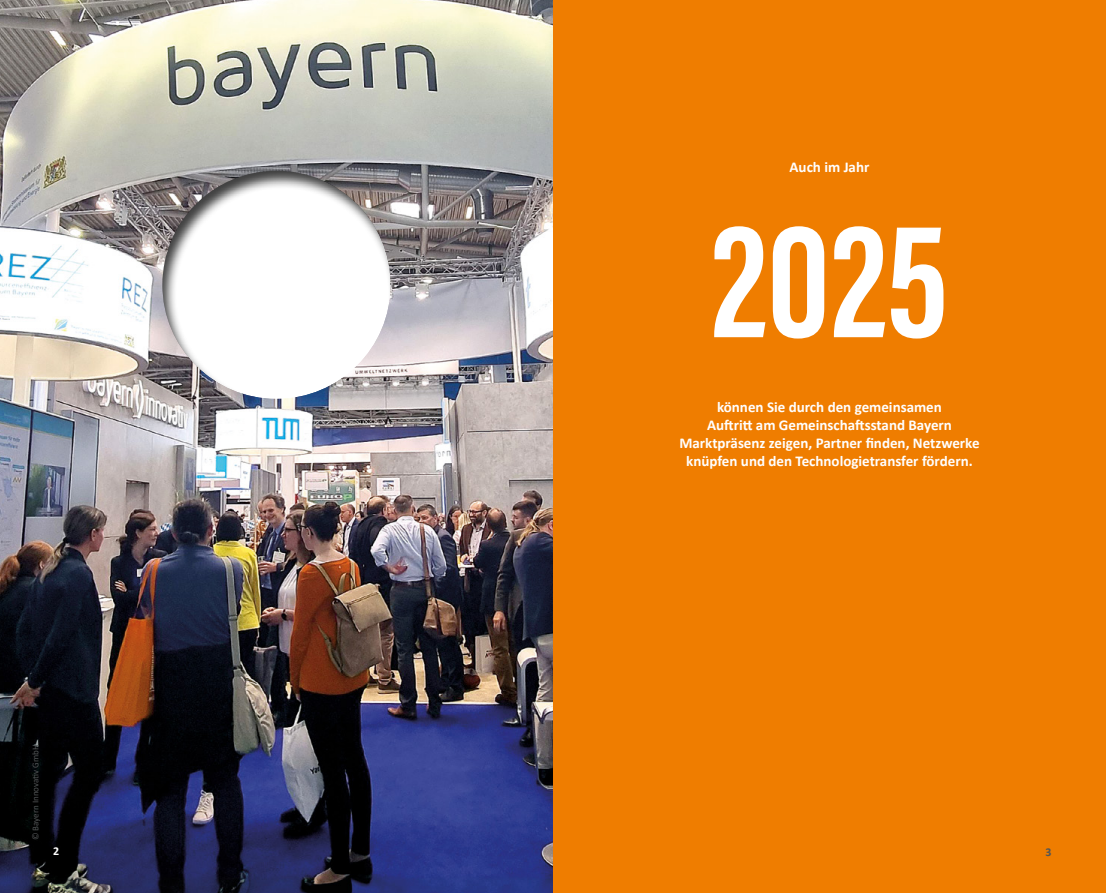
<style>
.page{position:relative;width:1106px;height:893px;background:#fff}
.page>*{position:absolute;margin:0;border:0;box-sizing:border-box;transform-origin:0 0}
.t1{font:700 168.6px "Acumin Pro Extra Cond";color:#fff}
.t2{font:700 15px/18px "Calibri";color:#fff;text-align:center}
.t3{font:700 12px "Calibri";color:#fff}
.t4{font:700 12px "Calibri";color:#525556}
.t5{font:9px "Calibri";color:#525556}
</style>
<div class="page">
<div style="left:553px;top:0;width:553px;height:893px;background:#ef7d00"></div>
<img style="left:0;top:0;width:553px;height:893px">
<div style="left:148px;top:157px;width:255px;height:242px;background:#000;opacity:.75"></div>
<p class="t2" style="left:789px;top:158px;width:81px">Auch im Jahr</p>
<h1 class="t1" style="left:711px;top:177px;width:238px">2025</h1>
<p class="t2" style="left:679px;top:397px;width:302px">können Sie durch den gemeinsamen<br>Auftritt am Gemeinschaftsstand Bayern Marktpräsenz zeigen, Partner finden, Netzwerke knüpfen und den Technologietransfer fördern.</p>
<p class="t5" style="left:29px;top:840px;width:97px;rotate:-90deg">© Bayern Innovativ GmbH</p>
<p class="t3" style="left:53px;top:843px;width:8px">2</p>
<p class="t4" style="left:1045px;top:844px;width:8px">3</p>
</div>
